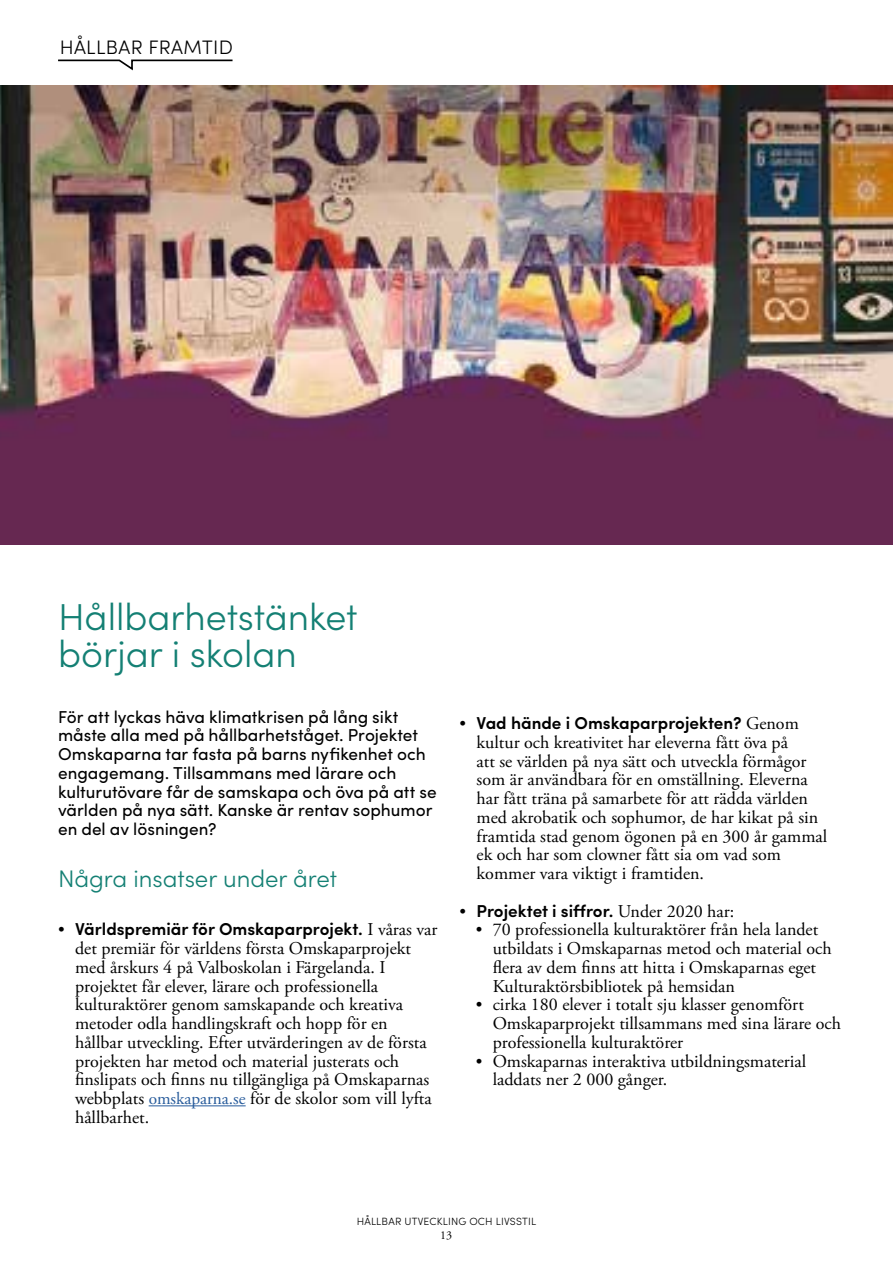
<style>
.page{position:relative;width:893px;height:1263px;background:#fff}
.page>*{position:absolute;margin:0;border:0;box-sizing:border-box;transform-origin:0 0}
.t1{font:300 37.5px/37.5px "Sofia Pro";color:#148074}
.t2{font:300 24px "Sofia Pro";color:#148074}
.t3{font:300 19.5px "Sofia Pro";letter-spacing:.02em;color:#000}
.t4{font:18px/18.8px "Adobe Garamond Pro";color:#000}
.t5{font:17.25px/18.8px "Sofia Pro";color:#000}
.t6{font:600 17.25px "Sofia Pro";color:#000}
.t7{font:12px "Adobe Garamond Pro";color:#000}
.t8{font:300 10.5px "Sofia Pro";letter-spacing:.02em;color:#000}
.s1{font-family:"Adobe Garamond Pro";font-weight:400}
.s2{font-family:"Adobe Garamond Pro";font-weight:400;font-size:18px}
.s3{font-size:17.25px;color:#275b9b}
.s4{font-size:17.25px}
</style>
<div class="page">
<svg style="left:58px;top:59px;width:175px;height:12px"></svg>
<hr style="left:149px;top:1105px;width:97px;height:1px;background:#275b9b">
<img style="left:0;top:86px;width:893px;height:458px">
<p class="t3" style="left:60px;top:33px;width:175px">HÅLLBAR FRAMTID</p>
<h1 class="t1" style="left:58px;top:595px;width:301px">Hållbarhetstänket börjar i skolan</h1>
<p class="t5" style="left:58px;top:706px;width:380px">För att lyckas häva klimatkrisen på lång sikt måste alla med på hållbarhetståget. Projektet Omskaparna tar fasta på barns nyfikenhet och engagemang. Tillsammans med lärare och kulturutövare får de samskapa och öva på att se världen på nya sätt. Kanske är rentav sophumor en del av lösningen?</p>
<h2 class="t2" style="left:58px;top:861px;width:280px">Några insatser under året</h2>
<p class="t6" style="left:58px;top:916px;width:381px"><span class="s1">•</span> Världspremiär för Omskaparprojekt. <span class="s2">I våras var</span></p>
<p class="t4" style="left:75px;top:940px;width:358px">det premiär för världens första Omskaparprojekt med årskurs 4 på Valboskolan i Färgelanda. I projektet får elever, lärare och professionella kulturaktörer genom samskapande och kreativa metoder odla handlingskraft och hopp för en hållbar utveckling. Efter utvärderingen av de första projekten har metod och material justerats och finslipats och finns nu tillgängliga på Omskaparnas webbplats <span class="s3">omskaparna.se</span> för de skolor som vill lyfta hållbarhet.</p>
<p class="t6" style="left:460px;top:710px;width:341px"><span class="s1">•</span> Vad hände i Omskaparprojekten? <span class="s2">Genom</span></p>
<p class="t4" style="left:477px;top:733px;width:352px">kultur och kreativitet har eleverna fått öva på<br>att se världen på nya sätt och utveckla förmågor som är användbara för en omställning. Eleverna har fått träna på samarbete för att rädda världen med akrobatik och sophumor, de har kikat på sin framtida stad genom ögonen på en 300 år gammal ek och har som clowner fått sia om vad som kommer vara viktigt i framtiden.</p>
<p class="t6" style="left:460px;top:897px;width:276px"><span class="s1">•</span> Projektet i siffror. <span class="s2">Under 2020 har:</span></p>
<p class="t4" style="left:493px;top:921px;width:340px;text-indent:-17px"><span class="s4">•</span> 70 professionella kulturaktörer från hela landet utbildats i Omskaparnas metod och material och flera av dem finns att hitta i Omskaparnas eget Kulturaktörsbibliotek på hemsidan</p>
<p class="t4" style="left:493px;top:996px;width:350px;text-indent:-17px"><span class="s4">•</span> cirka 180 elever i totalt sju klasser genomfört<br>Omskaparprojekt tillsammans med sina lärare och professionella kulturaktörer</p>
<p class="t4" style="left:493px;top:1052px;width:315px;text-indent:-17px"><span class="s4">•</span> Omskaparnas interaktiva utbildningsmaterial laddats ner 2 000 gånger.</p>
<p class="t8" style="left:357px;top:1214px;width:181px">HÅLLBAR UTVECKLING OCH LIVSSTIL</p>
<p class="t7" style="left:440px;top:1228px;width:13px">13</p>
</div>
